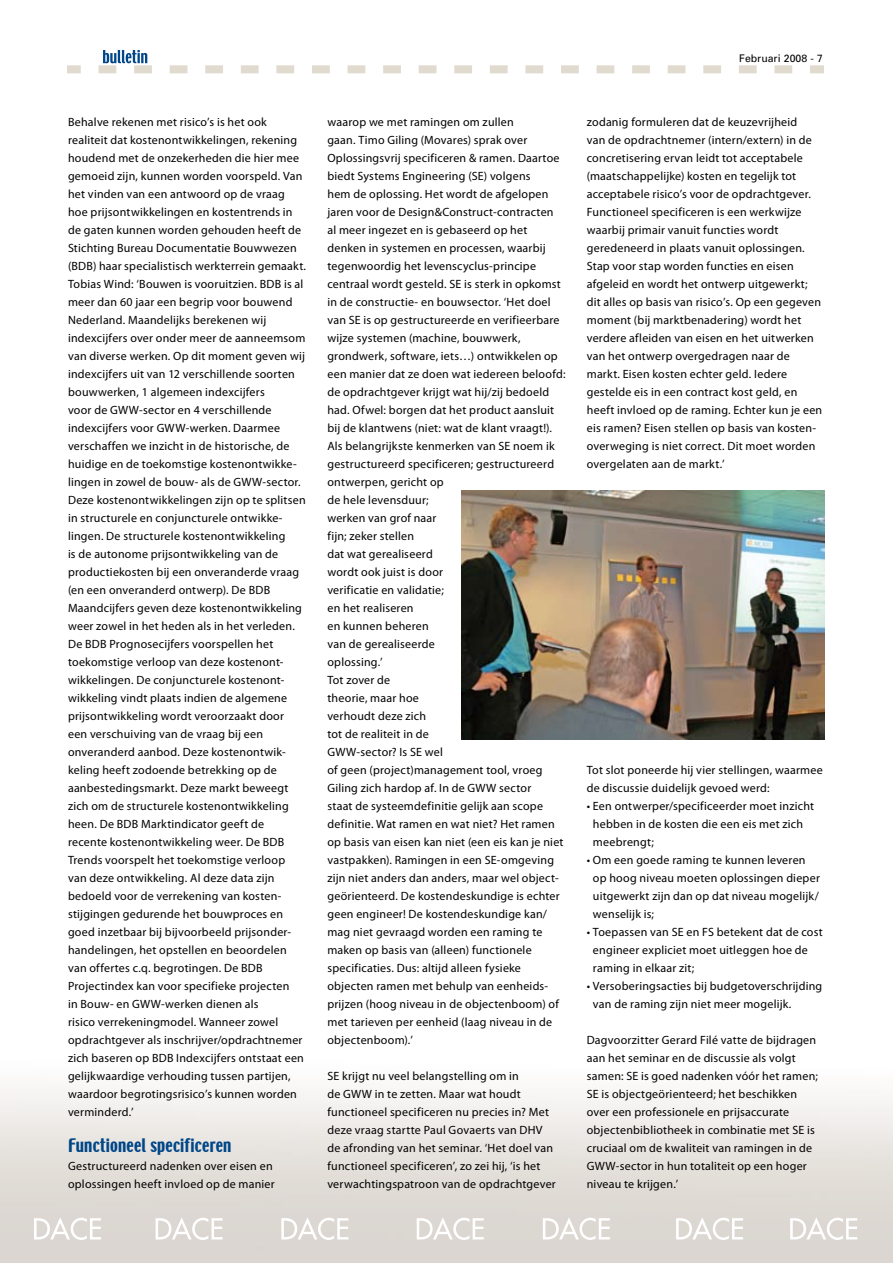
<style>
.page{position:relative;width:893px;height:1263px;background:#fff}
.page>*{position:absolute;margin:0;border:0;box-sizing:border-box;transform-origin:0 0}
.t1{font:16.5px "Techno";letter-spacing:.015em;color:#004687}
.t2{font:12px/18px "Myriad Pro";letter-spacing:.02em;color:#000}
.t3{font:10.5px "Univers";color:#000}
</style>
<div class="page">
<svg style="left:68px;top:50px;width:755px;height:23px"></svg>
<svg style="left:34px;top:1217px;width:67px;height:23px"></svg>
<svg style="left:156px;top:1217px;width:67px;height:23px"></svg>
<svg style="left:281px;top:1217px;width:67px;height:23px"></svg>
<svg style="left:417px;top:1217px;width:67px;height:23px"></svg>
<svg style="left:543px;top:1217px;width:67px;height:23px"></svg>
<svg style="left:676px;top:1217px;width:67px;height:23px"></svg>
<svg style="left:790px;top:1217px;width:67px;height:23px"></svg>
<img style="left:461px;top:491px;width:364px;height:249px">
<p class="t3" style="left:739px;top:52px;width:85px">Februari 2008 - 7</p>
<p class="t2" style="left:68px;top:113px;width:240px">Behalve rekenen met risico’s is het ook realiteit dat kostenontwikkelingen, rekening houdend met de onzekerheden die hier mee gemoeid zijn, kunnen worden voorspeld. Van het vinden van een antwoord op de vraag hoe prijsontwikkelingen en kostentrends in de gaten kunnen worden gehouden heeft de Stichting Bureau Documentatie Bouwwezen (BDB) haar specialistisch werkterrein gemaakt.<br>Tobias Wind: ‘Bouwen is vooruitzien. BDB is al meer dan 60 jaar een begrip voor bouwend Nederland. Maandelijks berekenen wij indexcijfers over onder meer de aanneemsom van diverse werken. Op dit moment geven wij indexcijfers uit van 12 verschillende soorten bouwwerken, 1 algemeen indexcijfers<br>voor de GWW-sector en 4 verschillende indexcijfers voor GWW-werken. Daarmee verschaffen we inzicht in de historische, de huidige en de toekomstige kostenontwikke&shy;lingen in zowel de bouw- als de GWW-sector.<br>Deze kostenontwikkelingen zijn op te splitsen in structurele en conjuncturele ontwikke&shy;lingen. De structurele kostenontwikkeling<br>is de autonome prijsontwikkeling van de productiekosten bij een onveranderde vraag (en een onveranderd ontwerp). De BDB Maandcijfers geven deze kostenontwikkeling weer zowel in het heden als in het verleden.<br>De BDB Prognosecijfers voorspellen het toekomstige verloop van deze kostenont&shy;wikkelingen. De conjuncturele kostenont&shy;wikkeling vindt plaats indien de algemene prijsontwikkeling wordt veroorzaakt door een verschuiving van de vraag bij een onveranderd aanbod. Deze kostenontwik&shy;keling heeft zodoende betrekking op de aanbestedingsmarkt. Deze markt beweegt zich om de structurele kostenontwikkeling heen. De BDB Marktindicator geeft de recente kostenontwikkeling weer. De BDB Trends voorspelt het toekomstige verloop van deze ontwikkeling. Al deze data zijn bedoeld voor de verrekening van kosten&shy;stijgingen gedurende het bouwproces en goed inzetbaar bij bijvoorbeeld prijsonder&shy;handelingen, het opstellen en beoordelen van offertes c.q. begrotingen. De BDB Projectindex kan voor specifieke projecten<br>in Bouw- en GWW-werken dienen als<br>risico verrekeningmodel. Wanneer zowel opdrachtgever als inschrijver/opdrachtnemer zich baseren op BDB Indexcijfers ontstaat een gelijkwaardige verhouding tussen partijen, waardoor begrotingsrisico’s kunnen worden verminderd.’</p>
<h1 class="t1" style="left:68px;top:1134px;width:165px">Functioneel specificeren</h1>
<p class="t2" style="left:68px;top:1157px;width:208px">Gestructureerd nadenken over eisen en oplossingen heeft invloed op de manier</p>
<p class="t2" style="left:327px;top:113px;width:240px">waarop we met ramingen om zullen<br>gaan. Timo Giling (Movares) sprak over Oplossingsvrij specificeren &amp; ramen. Daartoe biedt Systems Engineering (SE) volgens<br>hem de oplossing. Het wordt de afgelopen jaren voor de Design&amp;Construct-contracten<br>al meer ingezet en is gebaseerd op het denken in systemen en processen, waarbij tegenwoordig het levenscyclus-principe centraal wordt gesteld. SE is sterk in opkomst in de constructie- en bouwsector. ‘Het doel van SE is op gestructureerde en verifieerbare wijze systemen (machine, bouwwerk, grondwerk, software, iets…) ontwikkelen op een manier dat ze doen wat iedereen beloofd: de opdrachtgever krijgt wat hij/zij bedoeld had. Ofwel: borgen dat het product aansluit bij de klantwens (niet: wat de klant vraagt!).<br>Als belangrijkste kenmerken van SE noem ik gestructureerd specificeren; gestructureerd ontwerpen, gericht op<br>de hele levensduur;<br>werken van grof naar<br>fijn; zeker stellen<br>dat wat gerealiseerd<br>wordt ook juist is door<br>verificatie en validatie;<br>en het realiseren<br>en kunnen beheren<br>van de gerealiseerde<br>oplossing.’<br>Tot zover de<br>theorie, maar hoe<br>verhoudt deze zich<br>tot de realiteit in de<br>GWW-sector? Is SE wel<br>of geen (project)management tool, vroeg Giling zich hardop af. In de GWW sector<br>staat de systeemdefinitie gelijk aan scope definitie. Wat ramen en wat niet? Het ramen op basis van eisen kan niet (een eis kan je niet vastpakken). Ramingen in een SE-omgeving zijn niet anders dan anders, maar wel object&shy;geörienteerd. De kostendeskundige is echter geen engineer! De kostendeskundige kan/ mag niet gevraagd worden een raming te maken op basis van (alleen) functionele specificaties. Dus: altijd alleen fysieke objecten ramen met behulp van eenheids&shy;prijzen (hoog niveau in de objectenboom) of met tarieven per eenheid (laag niveau in de objectenboom).’</p>
<p class="t2" style="left:327px;top:1067px;width:230px">SE krijgt nu veel belangstelling om in<br>de GWW in te zetten. Maar wat houdt functioneel specificeren nu precies in? Met deze vraag startte Paul Govaerts van DHV de afronding van het seminar. ‘Het doel van functioneel specificeren’, zo zei hij, ‘is het verwachtingspatroon van de opdrachtgever</p>
<p class="t2" style="left:587px;top:113px;width:237px">zodanig formuleren dat de keuzevrijheid<br>van de opdrachtnemer (intern/extern) in de concretisering ervan leidt tot acceptabele (maatschappelijke) kosten en tegelijk tot acceptabele risico’s voor de opdrachtgever.<br>Functioneel specificeren is een werkwijze waarbij primair vanuit functies wordt geredeneerd in plaats vanuit oplossingen.<br>Stap voor stap worden functies en eisen afgeleid en wordt het ontwerp uitgewerkt; dit alles op basis van risico’s. Op een gegeven moment (bij marktbenadering) wordt het verdere afleiden van eisen en het uitwerken van het ontwerp overgedragen naar de markt. Eisen kosten echter geld. Iedere gestelde eis in een contract kost geld, en heeft invloed op de raming. Echter kun je een eis ramen? Eisen stellen op basis van kosten&shy;overweging is niet correct. Dit moet worden overgelaten aan de markt.’</p>
<p class="t2" style="left:587px;top:761px;width:238px">Tot slot poneerde hij vier stellingen, waarmee de discussie duidelijk gevoed werd:</p>
<p class="t2" style="left:593px;top:797px;width:223px;text-indent:-6px">• Een ontwerper/specificeerder moet inzicht hebben in de kosten die een eis met zich meebrengt;</p>
<p class="t2" style="left:593px;top:851px;width:228px;text-indent:-6px">• Om een goede raming te kunnen leveren op hoog niveau moeten oplossingen dieper uitgewerkt zijn dan op dat niveau mogelijk/ wenselijk is;</p>
<p class="t2" style="left:593px;top:923px;width:231px;text-indent:-6px">• Toepassen van SE en FS betekent dat de cost engineer expliciet moet uitleggen hoe de raming in elkaar zit;</p>
<p class="t2" style="left:593px;top:977px;width:231px;text-indent:-6px">• Versoberingsacties bij budgetoverschrijding van de raming zijn niet meer mogelijk.</p>
<p class="t2" style="left:587px;top:1031px;width:233px">Dagvoorzitter Gerard Filé vatte de bijdragen aan het seminar en de discussie als volgt samen: SE is goed nadenken vóór het ramen; SE is objectgeörienteerd; het beschikken over een professionele en prijsaccurate objectenbibliotheek in combinatie met SE is cruciaal om de kwaliteit van ramingen in de GWW-sector in hun totaliteit op een hoger niveau te krijgen.’</p>
</div>
